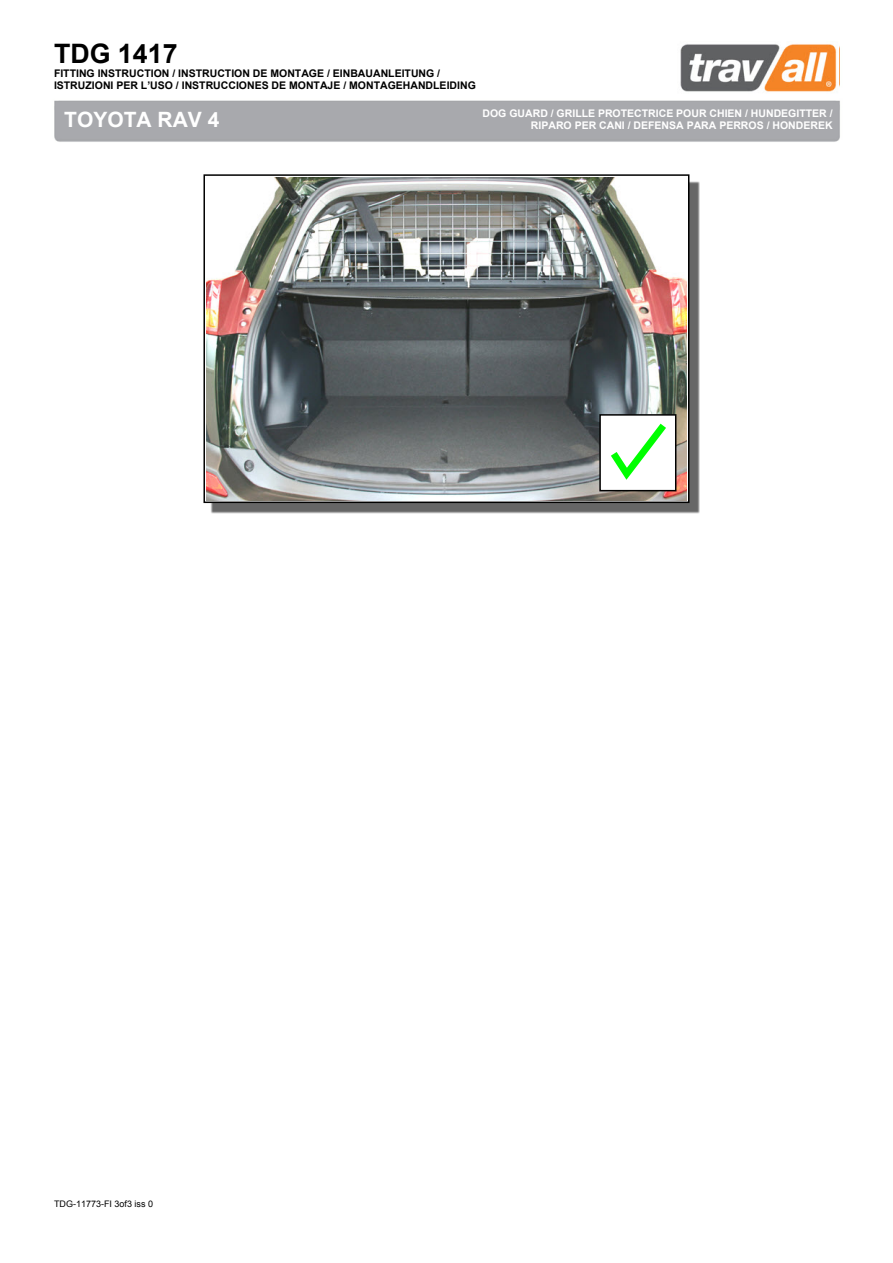
<style>
.page{position:relative;width:893px;height:1263px;background:#fff}
.page>*{position:absolute;margin:0;border:0;box-sizing:border-box;transform-origin:0 0}
.t1{font:700 26.85px "Arial";color:#000}
.t2{font:700 21.15px "Arial";color:#fff}
.t3{font:700 10.5px/12px "Arial";color:#000}
.t4{font:700 10.5px/12px "Arial";color:#fff;text-align:right}
.t5{font:9px "Arial";color:#000}
</style>
<div class="page">
<img style="left:54px;top:46px;width:786px;height:96px">
<img style="left:677px;top:44px;width:162px;height:52px">
<img style="left:204px;top:174px;width:496px;height:339px">
<svg style="left:203px;top:174px;width:486px;height:329px"></svg>
<img style="left:206px;top:177px;width:480px;height:323px">
<div style="left:599px;top:414px;width:77px;height:77px;background:#fff;border:2px solid #000"></div>
<svg style="left:604px;top:416px;width:69px;height:64px"></svg>
<h1 class="t1" style="left:54px;top:43px;width:125px">TDG 1417</h1>
<p class="t3" style="left:54px;top:68px;width:423px">FITTING INSTRUCTION / INSTRUCTION DE MONTAGE / EINBAUANLEITUNG /<br>ISTRUZIONI PER L’USO / INSTRUCCIONES DE MONTAJE / MONTAGEHANDLEIDING</p>
<h2 class="t2" style="left:64px;top:112px;width:157px">TOYOTA RAV 4</h2>
<p class="t4" style="left:482px;top:108px;width:352px">DOG GUARD / GRILLE PROTECTRICE POUR CHIEN / HUNDEGITTER /<br>RIPARO PER CANI / DEFENSA PARA PERROS / HONDEREK</p>
<p class="t5" style="left:54px;top:1200px;width:101px">TDG-11773-FI 3of3 iss 0</p>
</div>
